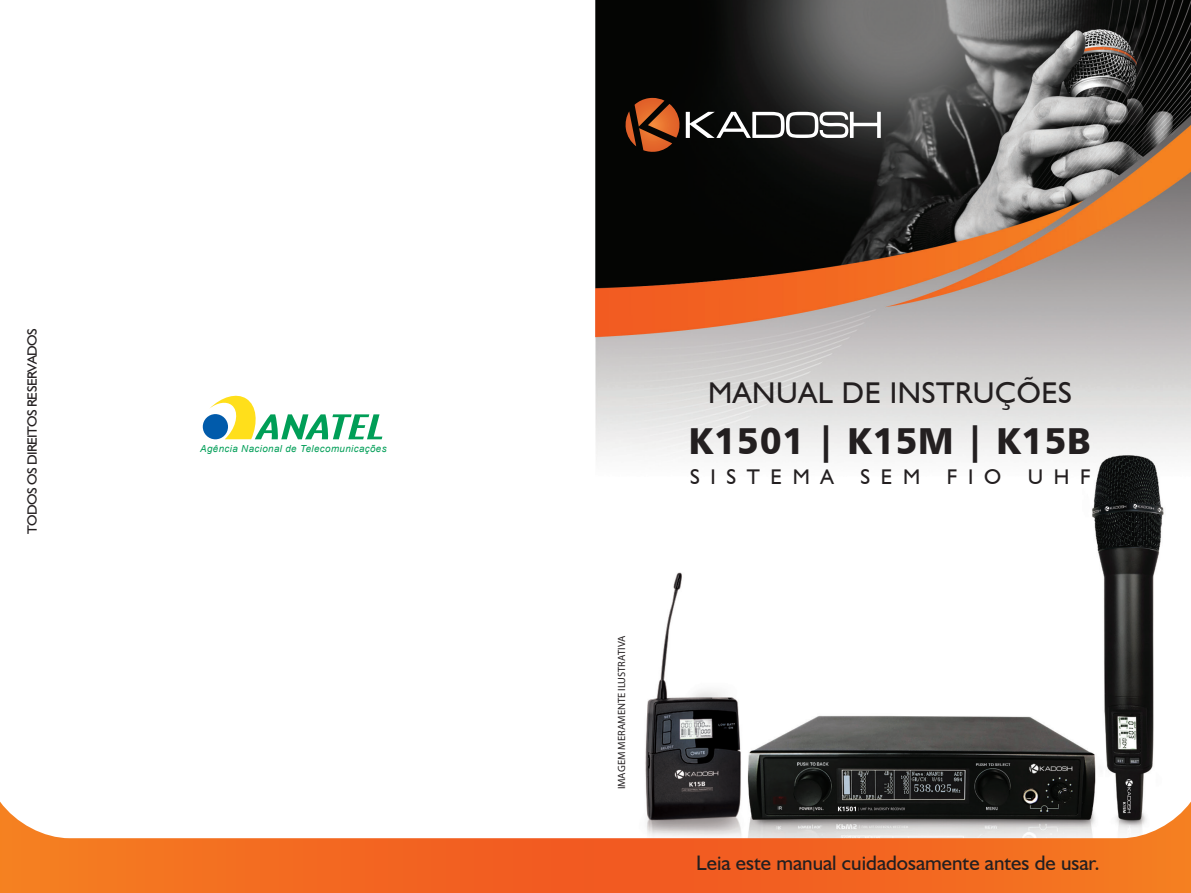
<style>
.page{position:relative;width:1191px;height:893px;background:#fff}
.page>*{position:absolute;margin:0;border:0;box-sizing:border-box;transform-origin:0 0}
.t1{font:37.5px "Humanist 777 BT Black B";letter-spacing:.02em;color:#231f20;scale:.96 1}
.t2{font:30px "Humanist 521 BT";letter-spacing:.02em;color:#231f20}
.t3{font:21.3px "Humanist 521 BT";letter-spacing:.5em;color:#231f20}
.t4{font:21px "Humanist 521 BT";color:#231f20}
.t5{font:13.5px "Humanist 521 BT";letter-spacing:-.045em;color:#231f20;scale:1.06 1}
.t6{font:10.5px "Myriad Pro";color:#231f20}
.t7{font:italic 9.75px "Arial";letter-spacing:.04em;color:#009e57}
</style>
<div class="page">
<img style="left:0;top:0;width:1191px;height:802px">
<svg style="left:0;top:802px;width:1191px;height:91px"></svg>
<div style="left:203px;top:414px;width:25px;height:25px;background:#015bab;border-radius:50%"></div>
<svg style="left:209px;top:392px;width:173px;height:47px"></svg>
<svg style="left:625px;top:98px;width:55px;height:54px;background:#7c3b19"></svg>
<svg style="left:686px;top:112px;width:194px;height:26px"></svg>
<p class="t5" style="left:24px;top:534px;width:196px;rotate:-90deg">TODOS OS DIREITOS RESERVADOS</p>
<p class="t7" style="left:200px;top:442px;width:188px">Agência Nacional de Telecomunicações</p>
<p class="t6" style="left:615px;top:789px;width:155px;rotate:-90deg">IMAGEM MERAMENTE ILUSTRATIVA</p>
<h2 class="t2" style="left:708px;top:374px;width:365px">MANUAL DE INSTRUÇÕES</h2>
<h1 class="t1" style="left:689px;top:417px;width:420px">K1501 | K15M | K15B</h1>
<p class="t3" style="left:690px;top:464px;width:145px">SISTEMA</p>
<p class="t3" style="left:860px;top:464px;width:61px">SEM</p>
<p class="t3" style="left:946px;top:464px;width:56px">FIO</p>
<p class="t3" style="left:1027px;top:464px;width:64px">UHF</p>
<p class="t4" style="left:696px;top:850px;width:405px">Leia este manual cuidadosamente antes de usar.</p>
</div>
